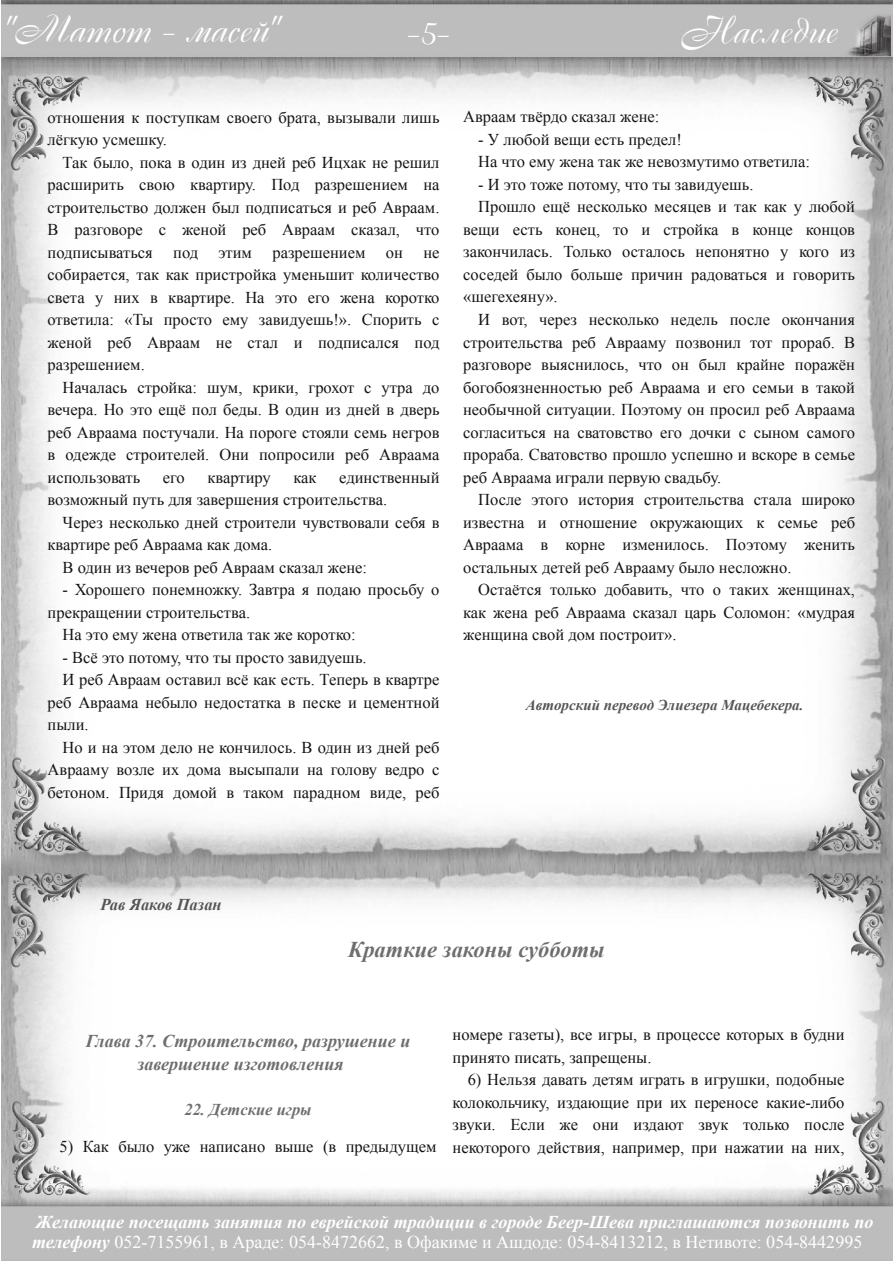
<style>
.page{position:relative;width:893px;height:1263px;background:#fff}
.page>*{position:absolute;margin:0;border:0;box-sizing:border-box;transform-origin:0 0}
.t1{font:37.5px "Cassandra";color:#fff}
.t2{font:italic 700 22.5px "Times New Roman";color:#6d6e6f}
.t3{font:italic 700 18px/19.5px "Times New Roman";color:#fff}
.t4{font:italic 700 18px/22.5px "Times New Roman";color:#6d6e6f}
.t5{font:16.5px/22.5px "Times New Roman";color:#161413}
.t6{font:italic 700 16.5px "Times New Roman";color:#6d6e6f}
.t7{font:italic 700 16.5px "Times New Roman";color:#545556}
.t8{font:italic 700 15px "Times New Roman";color:#545556}
.s1{font-weight:400;font-style:normal}
</style>
<div class="page">
<img style="left:2px;top:0;width:891px;height:1260px">
<img style="left:836px;top:8px;width:55px;height:52px">
<h1 class="t1" style="left:3px;top:5px;width:279px">"Матот - масей"</h1>
<h1 class="t1" style="left:406px;top:7px;width:44px">-5-</h1>
<h1 class="t1" style="left:681px;top:6px;width:158px">Наследие</h1>
<p class="t5" style="left:48px;top:106px;width:393px">отношения к поступкам своего брата, вызывали лишь лёгкую усмешку.</p>
<p class="t5" style="left:48px;top:151px;width:393px;text-align:justify;text-indent:15px">Так было, пока в один из дней реб Ицхак не решил расширить свою квартиру. Под разрешением на строительство должен был подписаться и реб Авраам.<br>В разговоре с женой реб Авраам сказал, что подписываться под этим разрешением он не собирается, так как пристройка уменьшит количество света у них в квартире. На это его жена коротко ответила: «Ты просто ему завидуешь!». Спорить с женой реб Авраам не стал и подписался под разрешением.</p>
<p class="t5" style="left:48px;top:376px;width:393px;text-align:justify;text-indent:15px">Началась стройка: шум, крики, грохот с утра до вечера. Но это ещё пол беды. В один из дней в дверь реб Авраама постучали. На пороге стояли семь негров в одежде строителей. Они попросили реб Авраама использовать</p>
<p class="t5" style="left:48px;top:466px;width:393px;text-indent:292px">единственный возможный путь для завершения строительства.</p>
<p class="t5" style="left:63px;top:511px;width:378px">Через несколько дней строители чувствовали себя в</p>
<p class="t5" style="left:48px;top:533px;width:226px">квартире реб Авраама как дома.</p>
<p class="t5" style="left:63px;top:556px;width:306px">В один из вечеров реб Авраам сказал жене:</p>
<p class="t5" style="left:63px;top:578px;width:378px">- Хорошего понемножку. Завтра я подаю просьбу о</p>
<p class="t5" style="left:48px;top:601px;width:204px">прекращении строительства.</p>
<p class="t5" style="left:63px;top:623px;width:295px">На это ему жена ответила так же коротко:</p>
<p class="t5" style="left:63px;top:646px;width:306px">- Всё это потому, что ты просто завидуешь.</p>
<p class="t5" style="left:63px;top:668px;width:378px">И реб Авраам оставил всё как есть. Теперь в квартре</p>
<p class="t5" style="left:48px;top:691px;width:393px">реб Авраама небыло недостатка в песке и цементной</p>
<p class="t5" style="left:48px;top:713px;width:43px">пыли.</p>
<p class="t5" style="left:63px;top:736px;width:378px">Но и на этом дело не кончилось. В один из дней реб</p>
<p class="t5" style="left:48px;top:758px;width:393px">Аврааму возле их дома высыпали на голову ведро с</p>
<p class="t5" style="left:48px;top:781px;width:393px">бетоном. Придя домой в таком парадном виде, реб</p>
<p class="t5" style="left:163px;top:466px;width:23px">его</p>
<p class="t5" style="left:208px;top:466px;width:65px">квартиру</p>
<p class="t5" style="left:293px;top:466px;width:25px">как</p>
<p class="t5" style="left:463px;top:106px;width:198px">Авраам твёрдо сказал жене:</p>
<p class="t5" style="left:478px;top:128px;width:333px">- У любой вещи есть предел!<br>На что ему жена так же невозмутимо ответила:</p>
<p class="t5" style="left:478px;top:173px;width:277px">- И это тоже потому, что ты завидуешь.</p>
<p class="t5" style="left:478px;top:196px;width:378px">Прошло ещё несколько месяцев и так как у любой</p>
<p class="t5" style="left:463px;top:218px;width:393px">вещи есть конец, то и стройка в конце концов</p>
<p class="t5" style="left:463px;top:241px;width:393px">закончилась. Только осталось непонятно у кого из</p>
<p class="t5" style="left:463px;top:263px;width:393px">соседей было больше причин радоваться и говорить</p>
<p class="t5" style="left:463px;top:286px;width:96px">«шегехеяну».</p>
<p class="t5" style="left:478px;top:308px;width:378px">И вот, через несколько недель после окончания</p>
<p class="t5" style="left:463px;top:331px;width:393px">строительства реб Аврааму позвонил тот прораб. В</p>
<p class="t5" style="left:463px;top:353px;width:393px">разговоре выяснилось, что он был крайне поражён</p>
<p class="t5" style="left:463px;top:376px;width:393px">богобоязненностью реб Авраама и его семьи в такой</p>
<p class="t5" style="left:463px;top:398px;width:393px">необычной ситуации. Поэтому он просил реб Авраама</p>
<p class="t5" style="left:463px;top:421px;width:393px">согласиться на сватовство его дочки с сыном самого</p>
<p class="t5" style="left:463px;top:443px;width:393px">прораба. Сватовство прошло успешно и вскоре в семье</p>
<p class="t5" style="left:463px;top:466px;width:259px">реб Авраама играли первую свадьбу.</p>
<p class="t5" style="left:478px;top:488px;width:378px">После этого история строительства стала широко</p>
<p class="t5" style="left:463px;top:511px;width:393px">известна и отношение окружающих к семье реб</p>
<p class="t5" style="left:463px;top:533px;width:393px">Авраама в корне изменилось. Поэтому женить</p>
<p class="t5" style="left:463px;top:556px;width:330px">остальных детей реб Аврааму было несложно.</p>
<p class="t5" style="left:478px;top:578px;width:378px">Остаётся только добавить, что о таких женщинах,</p>
<p class="t5" style="left:463px;top:601px;width:393px">как жена реб Авраама сказал царь Соломон: «мудрая</p>
<p class="t5" style="left:463px;top:623px;width:215px">женщина свой дом построит».</p>
<p class="t8" style="left:526px;top:697px;width:279px">Авторский перевод Элиезера Мацебекера.</p>
<p class="t7" style="left:100px;top:895px;width:123px">Рав Яаков Пазан</p>
<h2 class="t2" style="left:348px;top:937px;width:258px">Краткие законы субботы</h2>
<p class="t4" style="left:137px;top:1030px;width:274px;text-indent:-52px">Глава 37. Строительство, разрушение и завершение изготовления</p>
<p class="t6" style="left:184px;top:1100px;width:129px">22. Детские игры</p>
<p class="t5" style="left:60px;top:1135px;width:378px">5) Как было уже написано выше (в предыдущем</p>
<p class="t5" style="left:453px;top:1023px;width:393px">номере газеты), все игры, в процессе которых в будни принято писать, запрещены.</p>
<p class="t5" style="left:453px;top:1068px;width:393px;text-align:justify;text-indent:15px">6) Нельзя давать детям играть в игрушки, подобные колокольчику, издающие при их переносе какие-либо звуки. Если же они издают звук только после некоторого действия, например, при нажатии на них,</p>
<p class="t3" style="left:32px;top:1212px;width:843px">Желающие посещать занятия по еврейской традиции в городе Беер-Шева приглашаются позвонить по телефону <span class="s1">052-7155961, в Араде: 054-8472662, в Офакиме и Ашдоде: 054-8413212, в Нетивоте: 054-8442995</span></p>
</div>
